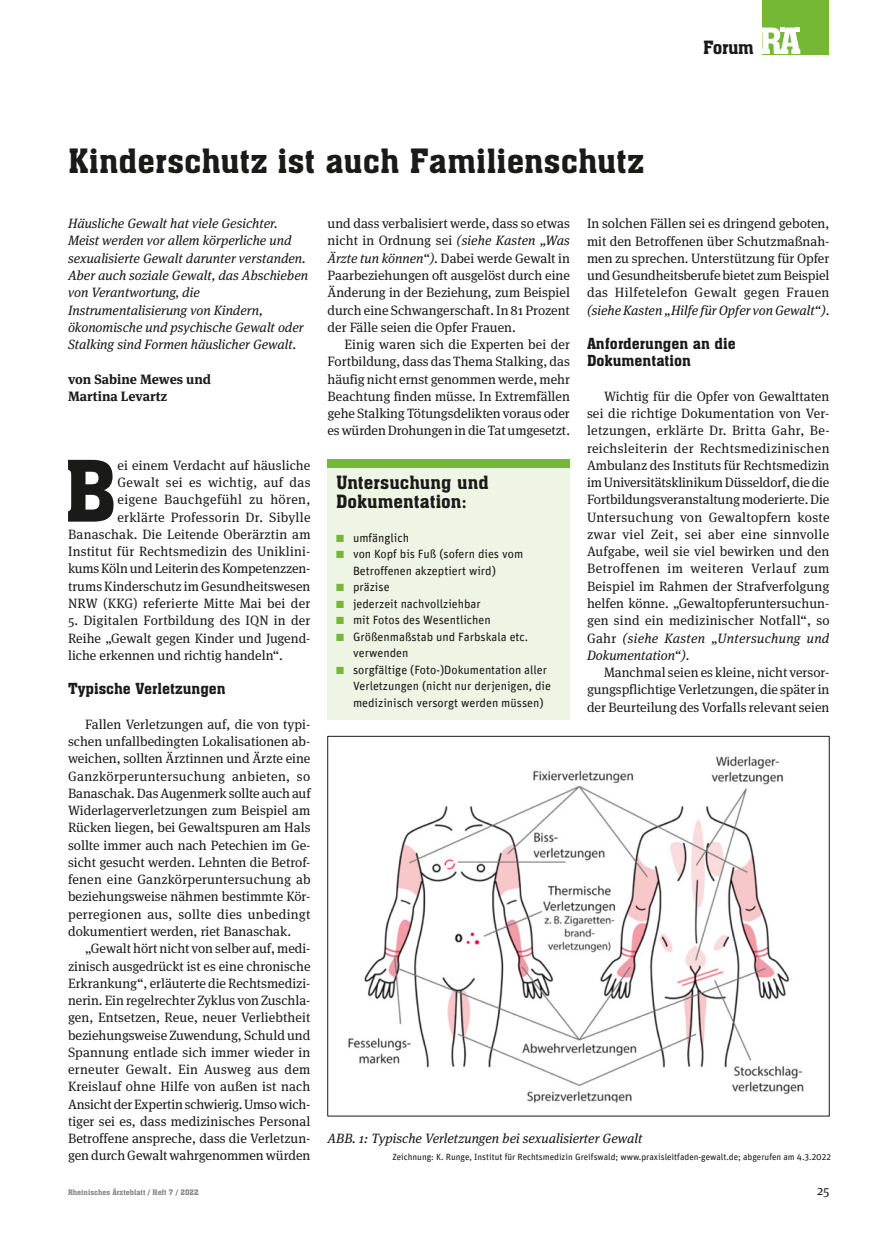
<style>
.page{position:relative;width:872px;height:1234px;background:#fff}
.page>*{position:absolute;margin:0;border:0;box-sizing:border-box;transform-origin:0 0}
.t1{font:83.1px "Aachen BT";color:#1a1a18}
.t2{font:33px "Aachen BT";color:#1a1a18}
.t3{font:18px/19.5px "Aachen BT";color:#1a1a18}
.t4{font:15px/17.2px "Aachen BT";color:#1a1a18}
.t5{font:13.5px/17.2px "Meta Serif OT";color:#1a1a18;text-align:justify}
.t6{font:italic 13.5px/17.2px "Meta Serif OT";color:#1a1a18}
.t7{font:700 13.5px/17.2px "Meta Serif OT";color:#1a1a18}
.t8{font:12px/16.5px "Unit";color:#1a1a18}
.t9{font:9px "Unit";color:#1a1a18}
.t10{font:7.5px "Aachen BT";color:#878786}
.s1{font-style:italic}
</style>
<div class="page">
<div style="left:762px;top:0;width:67px;height:54px;background:#75b836"></div>
<svg style="left:762px;top:28px;width:38px;height:26px"></svg>
<img style="left:348px;top:756px;width:456px;height:347px">
<div style="left:327px;top:467px;width:243px;height:252px;background:#eef5e4"></div>
<div style="left:327px;top:459px;width:243px;height:8px;background:#75b836"></div>
<h2 class="t2" style="left:68px;top:141px;width:577px">Kinderschutz ist auch Familienschutz</h2>
<h3 class="t3" style="left:703px;top:37px;width:52px">Forum</h3>
<p class="t6" style="left:68px;top:215px;width:241px">Häusliche Gewalt hat viele Gesichter.<br>Meist werden vor allem körperliche und sexualisierte Gewalt darunter verstanden.<br>Aber auch soziale Gewalt, das Abschieben von Verantwortung, die Instrumentalisierung von Kindern, ökonomische und psychische Gewalt oder Stalking sind Formen häuslicher Gewalt.</p>
<p class="t7" style="left:68px;top:370px;width:144px">von Sabine Mewes und<br>Martina Levartz</p>
<h1 class="t1" style="left:64px;top:439px;width:55px">B</h1>
<p class="t5" style="left:68px;top:456px;width:244px;text-align:right">ei einem Verdacht auf häusliche<br>Gewalt sei es wichtig, auf das<br>eigene Bauchgefühl zu hören, erklärte Professorin Dr. Sibylle Banaschak. Die Leitende Oberärztin am Institut für Rechtsmedizin des Uniklini&shy;kums Köln und Leiterin des Kompetenzzen&shy;trums Kinderschutz im Gesundheitswesen NRW (KKG) referierte Mitte Mai bei der</p>
<p class="t5" style="left:68px;top:611px;width:244px">5. Digitalen Fortbildung des IQN in der Reihe „Gewalt gegen Kinder und Jugend&shy;liche erkennen und richtig handeln“.</p>
<p class="t4" style="left:68px;top:679px;width:159px">Typische Verletzungen</p>
<p class="t5" style="left:68px;top:715px;width:244px;text-indent:17px">Fallen Verletzungen auf, die von typi&shy;schen unfallbedingten Lokalisationen ab&shy;weichen, sollten Ärztinnen und Ärzte eine Ganzkörperuntersuchung anbieten, so Banaschak. Das Augenmerk sollte auch auf Widerlagerverletzungen zum Beispiel am Rücken liegen, bei Gewaltspuren am Hals sollte immer auch nach Petechien im Ge&shy;sicht gesucht werden. Lehnten die Betrof&shy;fenen eine Ganzkörperuntersuchung ab beziehungsweise nähmen bestimmte Kör&shy;perregionen aus, sollte dies unbedingt dokumentiert werden, riet Banaschak.</p>
<p class="t5" style="left:68px;top:939px;width:244px;text-indent:17px">„Gewalt hört nicht von selber auf, medi&shy;zinisch ausgedrückt ist es eine chronische Erkrankung“, erläuterte die Rechtsmedizi&shy;nerin. Ein regelrechter Zyklus von Zuschla&shy;gen, Entsetzen, Reue, neuer Verliebtheit beziehungsweise Zuwendung, Schuld und Spannung entlade sich immer wieder in erneuter Gewalt. Ein Ausweg aus dem Kreislauf ohne Hilfe von außen ist nach Ansicht der Expertin schwierig. Umso wich&shy;tiger sei es, dass medizinisches Personal Betroffene anspreche, dass die Verletzun&shy;gen durch Gewalt wahrgenommen würden</p>
<p class="t5" style="left:327px;top:215px;width:244px">und dass verbalisiert werde, dass so etwas nicht in Ordnung sei <span class="s1">(siehe Kasten „Was Ärzte tun können“)</span>. Dabei werde Gewalt in Paarbeziehungen oft ausgelöst durch eine Änderung in der Beziehung, zum Beispiel durch eine Schwangerschaft. In 81 Prozent der Fälle seien die Opfer Frauen.</p>
<p class="t5" style="left:327px;top:335px;width:244px;text-indent:17px">Einig waren sich die Experten bei der Fortbildung, dass das Thema Stalking, das häufig nicht ernst genommen werde, mehr Beachtung finden müsse. In Extremfällen gehe Stalking Tötungsdelikten voraus oder es würden Drohungen in die Tat umgesetzt.</p>
<h3 class="t3" style="left:336px;top:472px;width:154px">Untersuchung und<br>Dokumentation:</h3>
<p class="t8" style="left:353px;top:529px;width:199px">umfänglich<br>von Kopf bis Fuß (sofern dies vom<br>Betroffenen akzeptiert wird)<br>präzise<br>jederzeit nachvollziehbar<br>mit Fotos des Wesentlichen<br>Größenmaßstab und Farbskala etc. verwenden<br>sorgfältige (Foto-)Dokumentation aller<br>Verletzungen (nicht nur derjenigen, die medizinisch versorgt werden müssen)</p>
<p class="t5" style="left:587px;top:215px;width:244px">In solchen Fällen sei es dringend geboten, mit den Betroffenen über Schutzmaßnah&shy;men zu sprechen. Unterstützung für Opfer und Gesundheitsberufe bietet zum Beispiel das Hilfetelefon Gewalt gegen Frauen <span class="s1">(siehe Kasten „Hilfe für Opfer von Gewalt“)</span>.</p>
<p class="t4" style="left:587px;top:334px;width:150px">Anforderungen an die<br>Dokumentation</p>
<p class="t5" style="left:587px;top:387px;width:244px;text-indent:17px">Wichtig für die Opfer von Gewalttaten sei die richtige Dokumentation von Ver&shy;letzungen, erklärte Dr. Britta Gahr, Be&shy;reichsleiterin der Rechtsmedizinischen Ambulanz des Instituts für Rechtsmedizin im Universitätsklinikum Düsseldorf, die die Fortbildungsveranstaltung moderierte. Die Untersuchung von Gewaltopfern koste zwar viel Zeit, sei aber eine sinnvolle Aufgabe, weil sie viel bewirken und den Betroffenen im weiteren Verlauf zum Beispiel im Rahmen der Strafverfolgung helfen könne. „Gewaltopferuntersuchun&shy;gen sind ein medizinischer Notfall“, so Gahr <span class="s1">(siehe Kasten „Untersuchung und Dokumentation“)</span>.</p>
<p class="t5" style="left:587px;top:663px;width:244px;text-indent:17px">Manchmal seien es kleine, nicht versor&shy;gungspflichtige Verletzungen, die später in der Beurteilung des Vorfalls relevant seien</p>
<p class="t6" style="left:327px;top:1129px;width:316px">ABB. 1: Typische Verletzungen bei sexualisierter Gewalt</p>
<p class="t9" style="left:392px;top:1151px;width:440px">Zeichnung: K. Runge, Institut für Rechtsmedizin Greifswald; www.praxisleitfaden-gewalt.de; abgerufen am 4.3.2022</p>
<p class="t10" style="left:68px;top:1187px;width:132px">Rheinisches Ärzteblatt / Heft 7 / 2022</p>
<p class="t5" style="left:817px;top:1181px;width:14px">25</p>
</div>
